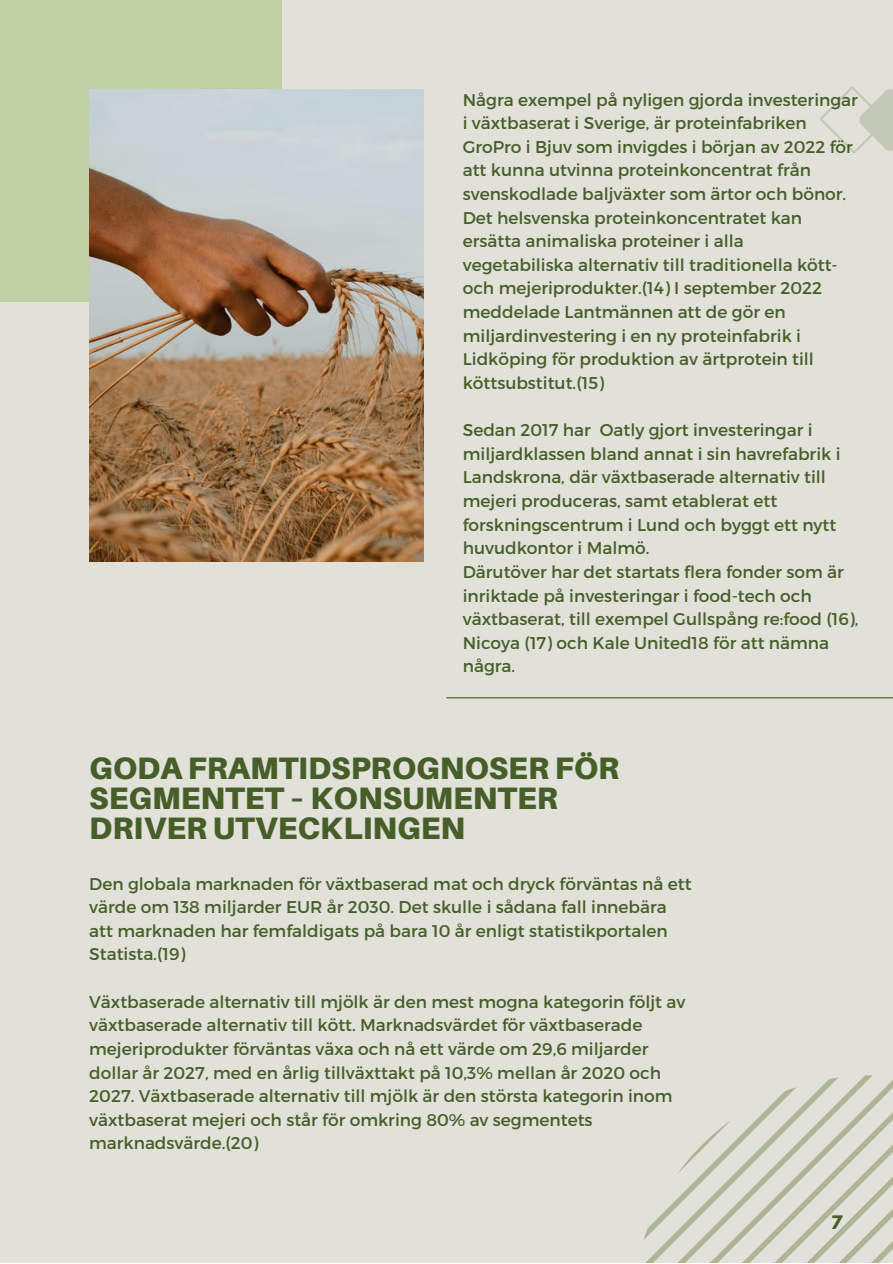
<style>
.page{position:relative;width:893px;height:1264px;background:#fff}
.page>*{position:absolute;margin:0;border:0;box-sizing:border-box;transform-origin:0 0}
.t1{font:900 31.05px/30.3px "Aileron";color:#465e28}
.t2{font:16.95px/23.5px "Montserrat";color:#465e28}
.t3{font:700 16.5px "League Spartan";color:#465e28}
</style>
<div class="page">
<div style="left:0;top:0;width:892px;height:1262px;background:#e1e0d9"></div>
<div style="left:0;top:0;width:281px;height:302px;background:#c1cfa5"></div>
<img style="left:89px;top:89px;width:334px;height:472px">
<hr style="left:446px;top:697px;width:446px;height:1px;background:#465e28">
<svg style="left:820px;top:87px;width:72px;height:66px"></svg>
<svg style="left:643px;top:1075px;width:249px;height:187px"></svg>
<p class="t2" style="left:462px;top:87px;width:396px">Några exempel på nyligen gjorda investeringar i växtbaserat i Sverige, är proteinfabriken GroPro i Bjuv som invigdes i början av 2022 för att kunna utvinna proteinkoncentrat från svenskodlade baljväxter som ärtor och bönor.<br>Det helsvenska proteinkoncentratet kan ersätta animaliska proteiner i alla vegetabiliska alternativ till traditionella kött&shy;och mejeriprodukter.(14) I september 2022 meddelade Lantmännen att de gör en miljardinvestering i en ny proteinfabrik i Lidköping för produktion av ärtprotein till köttsubstitut.(15)</p>
<p class="t2" style="left:462px;top:417px;width:397px">Sedan 2017 har Oatly gjort investeringar i miljardklassen bland annat i sin havrefabrik i Landskrona, där växtbaserade alternativ till mejeri produceras, samt etablerat ett forskningscentrum i Lund och byggt ett nytt huvudkontor i Malmö.<br>Därutöver har det startats flera fonder som är inriktade på investeringar i food-tech och växtbaserat, till exempel Gullspång re:food (16), Nicoya (17) och Kale United18 för att nämna några.</p>
<h1 class="t1" style="left:89px;top:752px;width:531px">GODA FRAMTIDSPROGNOSER FÖR<br>SEGMENTET – KONSUMENTER<br>DRIVER UTVECKLINGEN</h1>
<p class="t2" style="left:89px;top:870px;width:603px">Den globala marknaden för växtbaserad mat och dryck förväntas nå ett värde om 138 miljarder EUR år 2030. Det skulle i sådana fall innebära att marknaden har femfaldigats på bara 10 år enligt statistikportalen Statista.(19)</p>
<p class="t2" style="left:89px;top:989px;width:597px">Växtbaserade alternativ till mjölk är den mest mogna kategorin följt av växtbaserade alternativ till kött. Marknadsvärdet för växtbaserade mejeriprodukter förväntas växa och nå ett värde om 29,6 miljarder dollar år 2027, med en årlig tillväxttakt på 10,3% mellan år 2020 och 2027. Växtbaserade alternativ till mjölk är den största kategorin inom växtbaserat mejeri och står för omkring 80% av segmentets marknadsvärde.(20)</p>
<p class="t3" style="left:831px;top:1214px;width:13px">7</p>
</div>
